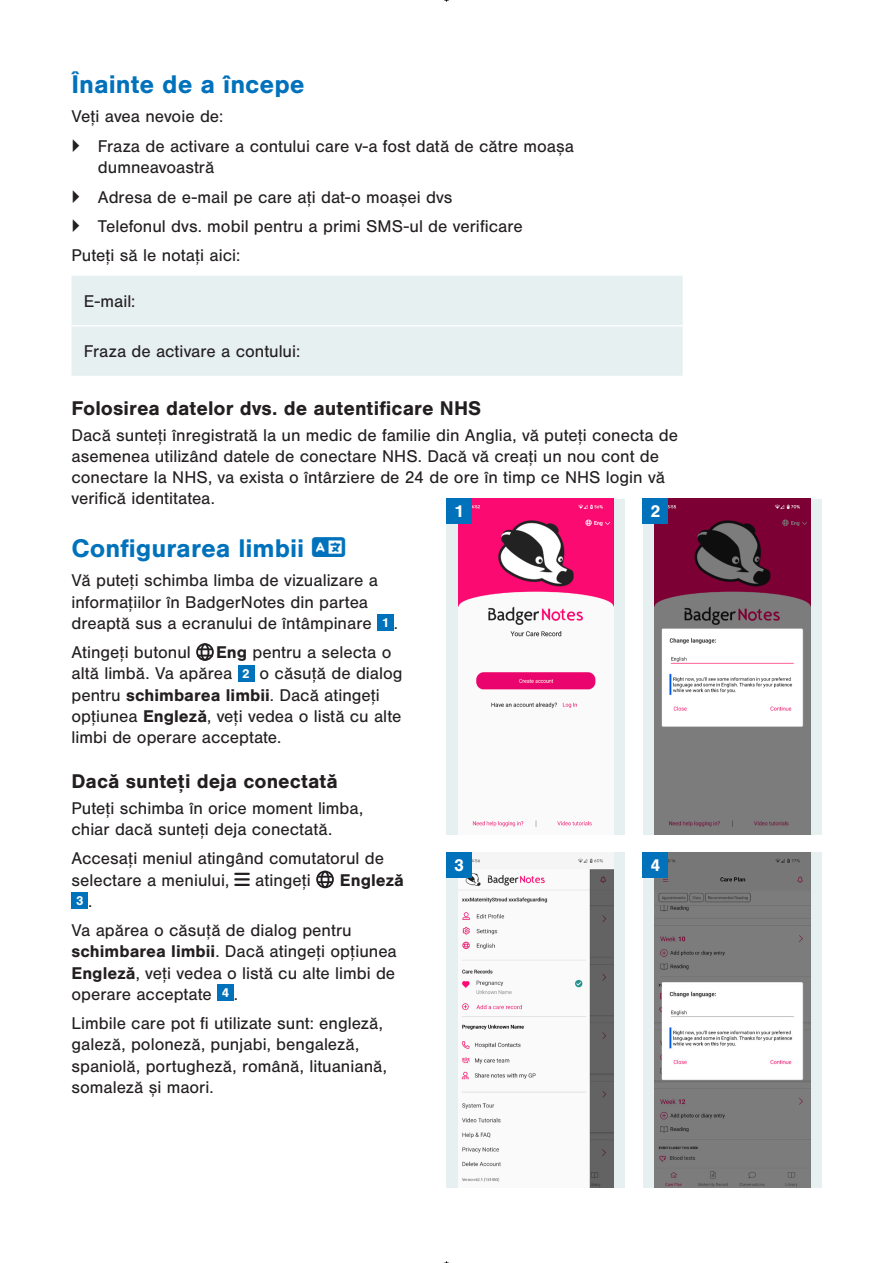
<style>
.page{position:relative;width:893px;height:1263px;background:#fff}
.page>*{position:absolute;margin:0;border:0;box-sizing:border-box;transform-origin:0 0}
.t1{font:700 26.4px "Nimbus San";color:#0072bc}
.t2{font:700 20.55px "Nimbus San";color:#231f20}
.t3{font:17.7px/21.1px "Nimbus San";color:#231f20}
.t4{font:700 17.7px "Nimbus San";color:#231f20}
.t5{font:700 17.7px "Nimbus San";color:#fff}
.t6{font:700 13.2px "Nimbus San";color:#fff}
.s1{font-weight:700;font-size:13.2px;color:#fff}
.s2{font-weight:700}
.s3{font-weight:400;font-size:17.7px;color:#231f20}
</style>
<div class="page">
<div style="left:71px;top:276px;width:612px;height:100px;background:#e7f0f1"></div>
<hr style="left:71px;top:325px;width:612px;height:1px;background:#fff">
<div style="left:377px;top:614px;width:17px;height:17px;background:#0072bc"></div>
<svg style="left:196px;top:643px;width:18px;height:18px"></svg>
<div style="left:238px;top:665px;width:16px;height:16px;background:#0072bc"></div>
<svg style="left:316px;top:871px;width:18px;height:17px"></svg>
<div style="left:71px;top:892px;width:17px;height:17px;background:#0072bc"></div>
<div style="left:217px;top:984px;width:17px;height:17px;background:#0072bc"></div>
<div style="left:643px;top:499px;width:179px;height:335px;background:#e7f0f1"></div>
<img style="left:654px;top:499px;width:156px;height:335px">
<div style="left:446px;top:499px;width:179px;height:335px;background:#e7f0f1"></div>
<img style="left:458px;top:499px;width:156px;height:335px">
<div style="left:446px;top:852px;width:179px;height:336px;background:#e7f0f1"></div>
<img style="left:458px;top:852px;width:156px;height:336px">
<div style="left:643px;top:852px;width:179px;height:336px;background:#e7f0f1"></div>
<img style="left:654px;top:852px;width:156px;height:336px">
<div style="left:446px;top:499px;width:25px;height:25px;background:#0072bc"></div>
<div style="left:643px;top:499px;width:25px;height:25px;background:#0072bc"></div>
<div style="left:446px;top:852px;width:25px;height:25px;background:#0072bc"></div>
<div style="left:643px;top:852px;width:25px;height:25px;background:#0072bc"></div>
<p class="t1" style="left:71px;top:69px;width:235px">Înainte de a începe</p>
<p class="t3" style="left:98px;top:102px;width:478px;line-height:29.5px;text-indent:-26px">Veți avea nevoie de:<br>Fraza de activare a contului care v-a fost dată de către moașa</p>
<p class="t3" style="left:98px;top:157px;width:118px">dumneavoastră</p>
<p class="t3" style="left:98px;top:186px;width:356px">Adresa de e-mail pe care ați dat-o moașei dvs</p>
<p class="t3" style="left:98px;top:216px;width:426px">Telefonul dvs. mobil pentru a primi SMS-ul de verificare</p>
<p class="t3" style="left:71px;top:245px;width:170px">Puteți să le notați aici:</p>
<p class="t3" style="left:84px;top:290px;width:53px">E-mail:</p>
<p class="t3" style="left:84px;top:340px;width:218px">Fraza de activare a contului:</p>
<p class="t2" style="left:71px;top:397px;width:411px">Folosirea datelor dvs. de autentificare NHS</p>
<p class="t3" style="left:71px;top:425px;width:608px">Dacă sunteți înregistrată la un medic de familie din Anglia, vă puteți conecta de asemenea utilizând datele de conectare NHS. Dacă vă creați un nou cont de conectare la NHS, va exista o întârziere de 24 de ore în timp ce NHS login vă verifică identitatea.</p>
<p class="t1" style="left:71px;top:533px;width:234px">Configurarea limbii</p>
<p class="t3" style="left:71px;top:570px;width:328px">Vă puteți schimba limba de vizualizare a informațiilor în BadgerNotes din partea dreaptă sus a ecranului de întâmpinare <span class="s1">1</span> .</p>
<p class="t3" style="left:71px;top:642px;width:121px">Atingeți butonul</p>
<p class="t5" style="left:454px;top:501px;width:11px">1</p>
<p class="t5" style="left:650px;top:501px;width:11px">2</p>
<p class="t3" style="left:71px;top:642px;width:333px;text-indent:145px"><span class="s2">Eng</span> pentru a selecta o altă limbă. Va apărea <span class="s1">2</span> o căsuță de dialog pentru <span class="s2">schimbarea limbii</span>. Dacă atingeți opțiunea <span class="s2">Engleză</span>, veți vedea o listă cu alte limbi de operare acceptate.</p>
<p class="t2" style="left:71px;top:770px;width:268px">Dacă sunteți deja conectată</p>
<p class="t3" style="left:71px;top:798px;width:293px">Puteți schimba în orice moment limba, chiar dacă sunteți deja conectată.</p>
<p class="t3" style="left:71px;top:848px;width:314px">Accesaţi meniul atingând comutatorul de selectare a meniului,</p>
<p class="t5" style="left:454px;top:855px;width:11px">3</p>
<p class="t5" style="left:650px;top:855px;width:11px">4</p>
<p class="t3" style="left:255px;top:869px;width:57px">atingeți</p>
<p class="t4" style="left:340px;top:870px;width:66px">Engleză</p>
<p class="t6" style="left:76px;top:893px;width:18px">3 <span class="s3">.</span></p>
<p class="t3" style="left:71px;top:920px;width:327px">Va apărea o căsuță de dialog pentru <span class="s2">schimbarea limbii</span>. Dacă atingeți opțiunea <span class="s2">Engleză</span>, veți vedea o listă cu alte limbi de operare acceptate <sup>4</sup> .</p>
<p class="t3" style="left:71px;top:1013px;width:317px">Limbile care pot fi utilizate sunt: engleză, galeză, poloneză, punjabi, bengaleză, spaniolă, portugheză, română, lituaniană, somaleză și maori.</p>
</div>
